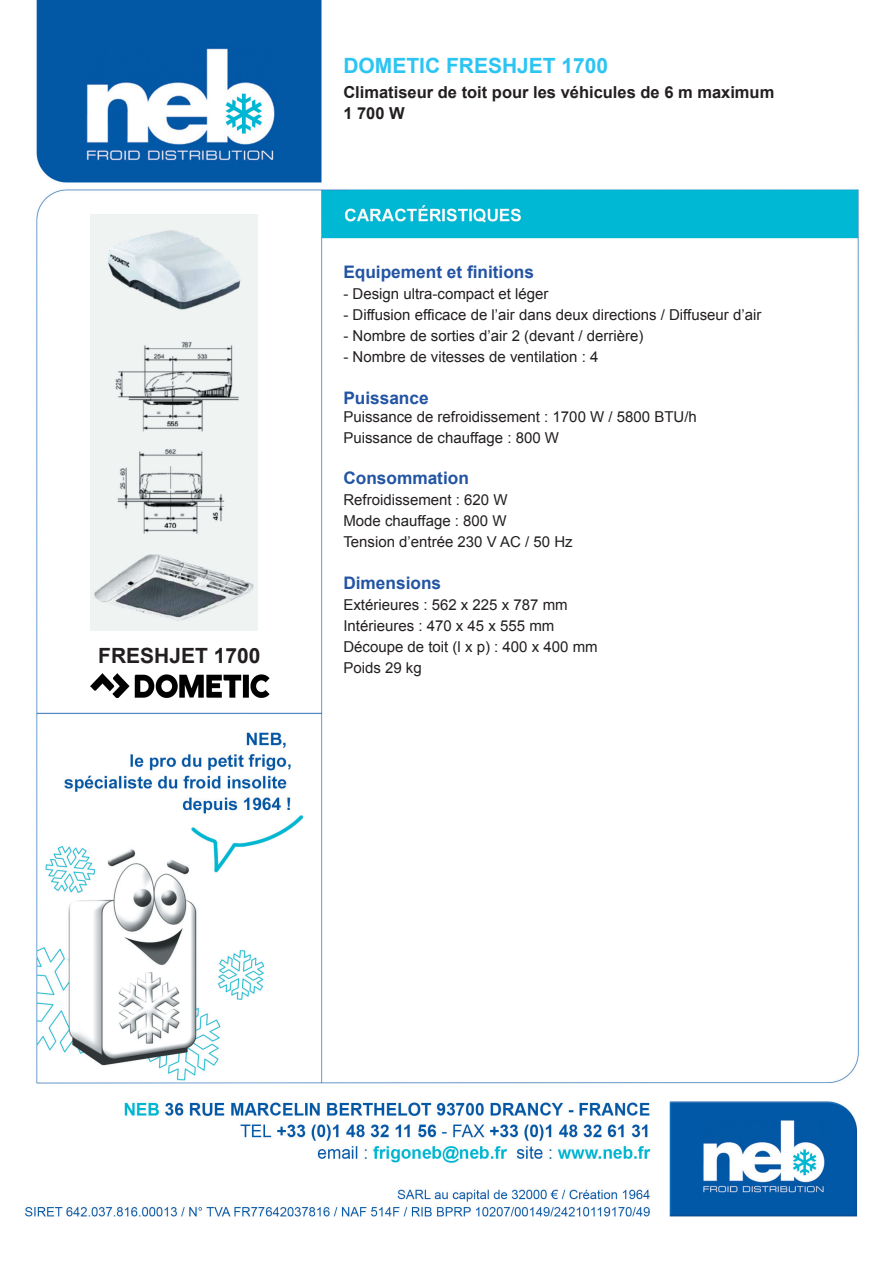
<style>
.page{position:relative;width:893px;height:1263px;background:#fff}
.page>*{position:absolute;margin:0;border:0;box-sizing:border-box;transform-origin:0 0}
.t1{font:700 21px "Arial";color:#2bc4f3}
.t2{font:700 21px "Arial";color:#231f20}
.t3{font:700 17.25px "Arial";color:#2254a4}
.t4{font:700 16.5px/21px "Arial";color:#231f20}
.t5{font:15px/21px "Arial";color:#231f20}
</style>
<div class="page">
<img style="left:24px;top:0;width:835px;height:1217px">
<img style="left:91px;top:215px;width:167px;height:415px">
<img style="left:90px;top:674px;width:180px;height:24px">
<h1 class="t2" style="left:98px;top:641px;width:164px">FRESHJET 1700</h1>
<h1 class="t1" style="left:343px;top:51px;width:266px">DOMETIC FRESHJET 1700</h1>
<p class="t4" style="left:343px;top:82px;width:432px">Climatiseur de toit pour les véhicules de 6 m maximum<br>1 700 W</p>
<p class="t3" style="left:343px;top:261px;width:192px">Equipement et finitions</p>
<p class="t5" style="left:343px;top:284px;width:207px">- Design ultra-compact et léger</p>
<p class="t5" style="left:343px;top:305px;width:419px">- Diffusion efficace de l’air dans deux directions / Diffuseur d’air</p>
<p class="t5" style="left:343px;top:326px;width:302px">- Nombre de sorties d’air 2 (devant / derrière)</p>
<p class="t5" style="left:343px;top:347px;width:257px">- Nombre de vitesses de ventilation : 4</p>
<p class="t3" style="left:343px;top:387px;width:87px">Puissance</p>
<p class="t5" style="left:343px;top:407px;width:355px">Puissance de refroidissement : 1700 W / 5800 BTU/h<br>Puissance de chauffage : 800 W</p>
<p class="t3" style="left:343px;top:467px;width:127px">Consommation</p>
<p class="t5" style="left:343px;top:489px;width:231px">Refroidissement : 620 W<br>Mode chauffage : 800 W<br>Tension d’entrée 230 V AC / 50 Hz</p>
<p class="t3" style="left:343px;top:571px;width:99px">Dimensions</p>
<p class="t5" style="left:343px;top:594px;width:256px">Extérieures : 562 x 225 x 787 mm<br>Intérieures : 470 x 45 x 555 mm<br>Découpe de toit (l x p) : 400 x 400 mm<br>Poids 29 kg</p>
</div>
